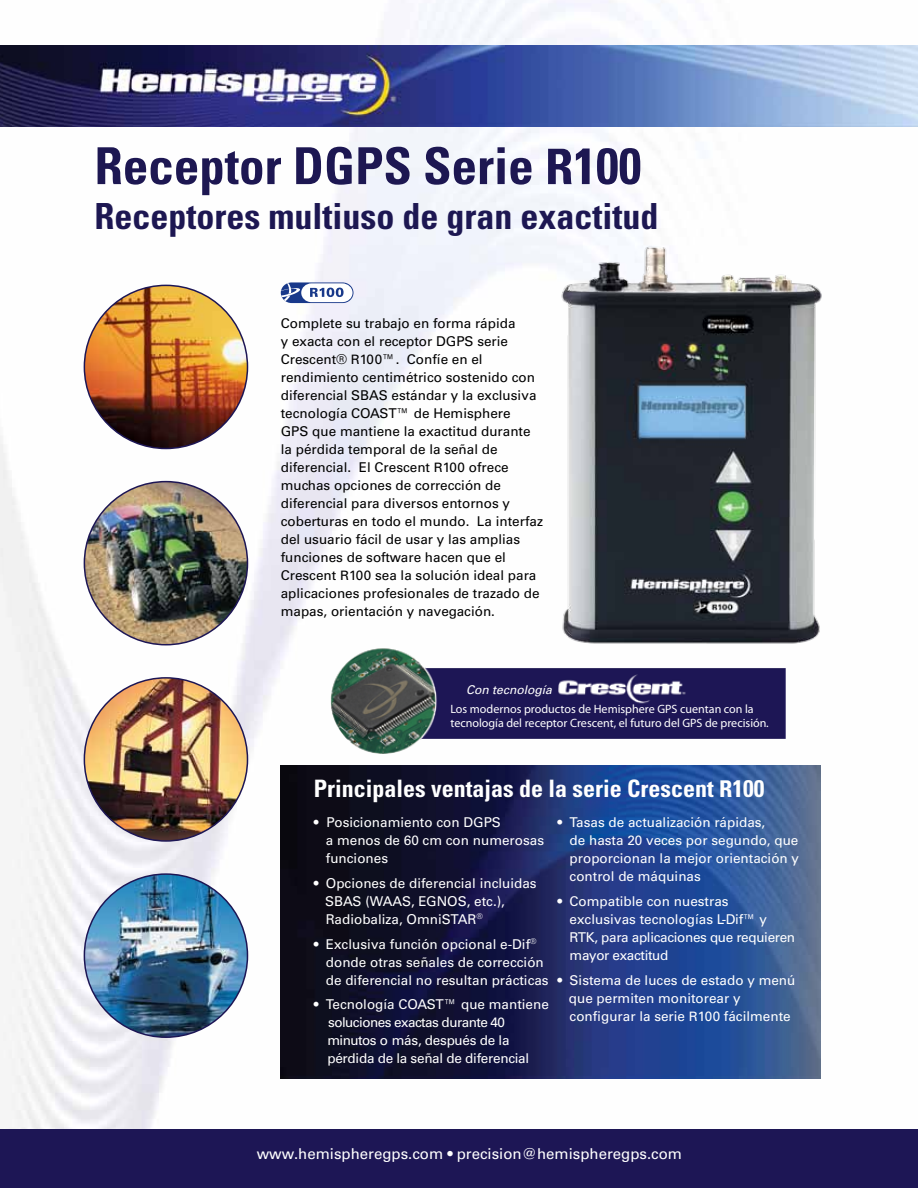
<style>
.page{position:relative;width:918px;height:1188px;background:#fff}
.page>*{position:absolute;margin:0;border:0;box-sizing:border-box;transform-origin:0 0}
.t1{font:700 condensed 51px "Univers";color:#1d1752}
.t2{font:700 condensed 36px "Univers";color:#1d1752}
.t3{font:700 condensed 24px "Univers";color:#fff}
.t4{font:15px "Univers";color:#fff}
.t5{font:13.5px/18px "Univers";color:#000}
.t6{font:13.5px/18px "Univers";color:#fff}
.t7{font:13.5px/18px "Univers";letter-spacing:-.02em;color:#fff}
.t8{font:13.5px/18px "Univers";letter-spacing:-.025em;color:#fff}
.t9{font:12.15px/14.5px "Myriad Pro";color:#fff}
.t10{font:italic 12.15px "Univers";color:#fff}
.s1{font-size:48.9px}
.s2{font-size:12.9px}
.s3{font-size:23.1px}
</style>
<div class="page">
<img style="left:0;top:0;width:918px;height:1130px">
<img style="left:0;top:45px;width:918px;height:81px">
<svg style="left:281px;top:282px;width:73px;height:21px"></svg>
<img style="left:329px;top:647px;width:457px;height:108px">
<img style="left:281px;top:765px;width:540px;height:314px">
<div style="left:0;top:1130px;width:918px;height:58px;background:#1d1655"></div>
<img style="left:84px;top:285px;width:164px;height:163px;border-radius:81px">
<img style="left:84px;top:678px;width:164px;height:163px;border-radius:82px">
<img style="left:84px;top:482px;width:164px;height:163px;border-radius:82px">
<img style="left:84px;top:874px;width:164px;height:163px;border-radius:82px">
<img style="left:555px;top:241px;width:271px;height:407px">
<h1 class="t1" style="left:94px;top:135px;width:548px">Receptor DGPS Serie <span class="s1">R</span>100</h1>
<h2 class="t2" style="left:94px;top:194px;width:565px">Receptores multiuso de gran exactitud</h2>
<p class="t5" style="left:281px;top:315px;width:264px">Complete su trabajo en forma rápida<br>y exacta con el receptor DGPS serie Crescent® <span class="s2">R</span>100™. Confíe en el rendimiento centimétrico sostenido con diferencial SBAS estándar y la exclusiva tecnología COAST™ de Hemisphere<br>GPS que mantiene la exactitud durante la pérdida temporal de la señal de diferencial. El Crescent <span class="s2">R</span>100 ofrece muchas opciones de corrección de diferencial para diversos entornos y coberturas en todo el mundo. La interfaz del usuario fácil de usar y las amplias funciones de software hacen que el Crescent <span class="s2">R</span>100 sea la solución ideal para aplicaciones profesionales de trazado de mapas, orientación y navegación.</p>
<p class="t10" style="left:466px;top:682px;width:87px">Con tecnología</p>
<p class="t9" style="left:450px;top:701px;width:320px">Los modernos productos de Hemisphere GPS cuentan con la tecnología del receptor Crescent, el futuro del GPS de precisión.</p>
<h3 class="t3" style="left:314px;top:774px;width:452px">Principales ventajas de la serie Crescent <span class="s3">R</span>100</h3>
<p class="t6" style="left:326px;top:813px;width:220px;text-indent:-12px">• Posicionamiento con DGPS<br>a menos de 60 cm con numerosas funciones</p>
<p class="t6" style="left:325px;top:874px;width:213px;text-indent:-11px">• Opciones de diferencial incluidas<br>SBAS (WAAS, EGNOS, etc.),<br>Radiobaliza, OmniSTAR<sup>®</sup></p>
<p class="t6" style="left:326px;top:935px;width:224px;text-indent:-12px">• Exclusiva función opcional e-Dif<sup>® </sup>donde otras señales de corrección de diferencial no resultan prácticas</p>
<p class="t7" style="left:327px;top:996px;width:223px;text-indent:-13px">• Tecnología COAST™ que mantiene soluciones exactas durante 40 minutos o más, después de la pérdida de la señal de diferencial</p>
<p class="t6" style="left:570px;top:813px;width:231px;text-indent:-12px">• Tasas de actualización rápidas,<br>de hasta 20 veces por segundo, que proporcionan la mejor orientación y control de máquinas</p>
<p class="t8" style="left:570px;top:892px;width:227px;text-indent:-12px">• Compatible con nuestras exclusivas tecnologías L-Dif™ y<br>RTK, para aplicaciones que requieren mayor exactitud</p>
<p class="t6" style="left:569px;top:971px;width:228px;text-indent:-11px">• Sistema de luces de estado y menú que permiten monitorear y configurar la serie <span class="s2">R</span>100 fácilmente</p>
<p class="t4" style="left:257px;top:1145px;width:427px">www.hemispheregps.com • precision@hemispheregps.com</p>
<p class="t4" style="left:266px;top:1145px;width:389px">www.hemispheregps.com • info@hemispheregps.com</p>
</div>
